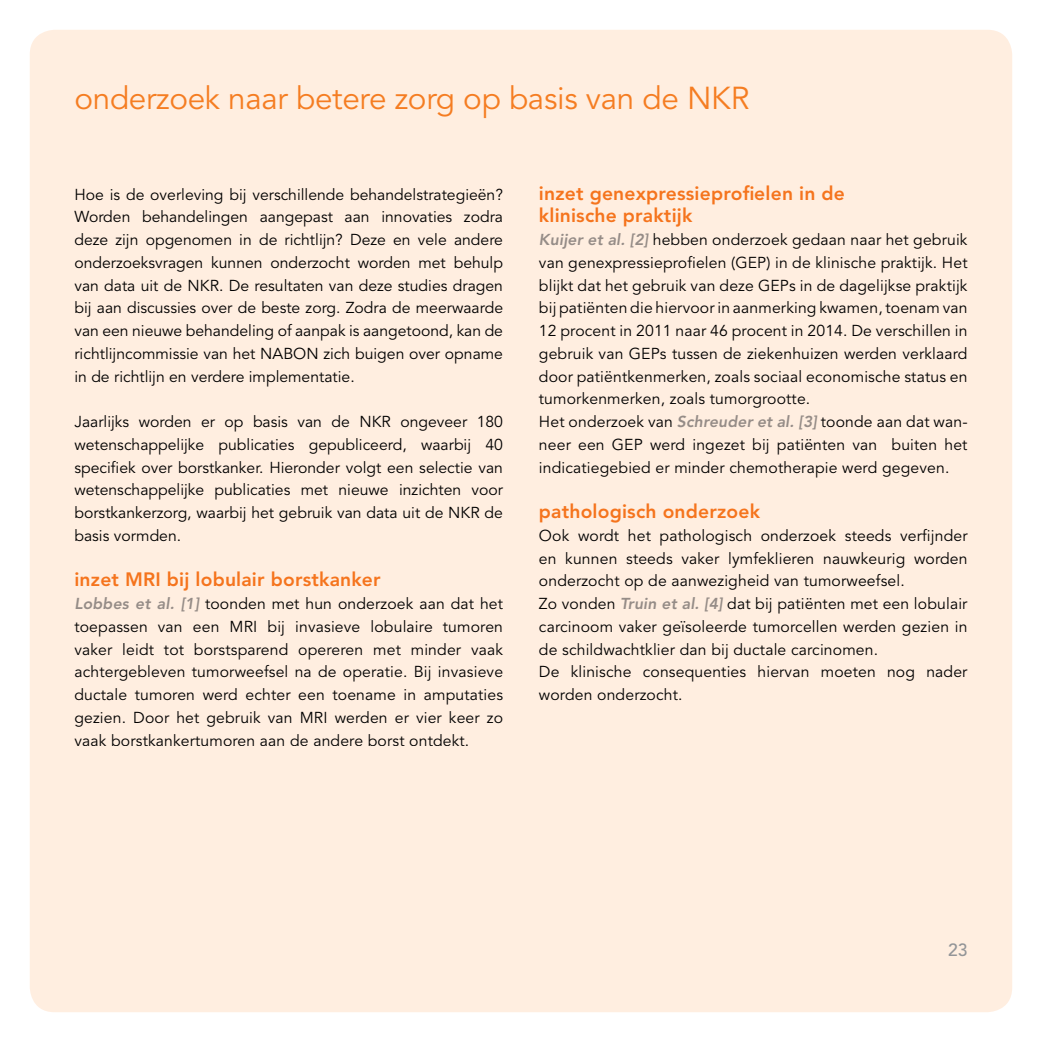
<style>
.page{position:relative;width:1042px;height:1042px;background:#fff}
.page>*{position:absolute;margin:0;border:0;box-sizing:border-box;transform-origin:0 0}
.t1{font:31.5px "Avenir LT Std";letter-spacing:-.01em;color:#f57d22}
.t2{font:800 19.25px/22.8px "Avenir LT Std";letter-spacing:.01em;color:#f57d22}
.t3{font:500 17.5px "Avenir LT Std";color:#939598}
.t4{font:15.75px/22.8px "Avenir LT Std";letter-spacing:.01em;color:#000;text-align:justify}
.s1{font-weight:800;font-style:italic;color:#95979a}
</style>
<div class="page">
<div style="left:30px;top:30px;width:982px;height:982px;background:#ffeee0;border-radius:25px"></div>
<h1 class="t1" style="left:74px;top:80px;width:676px">onderzoek naar betere zorg op basis van de NKR</h1>
<p class="t4" style="left:74px;top:183px;width:430px">Hoe is de overleving bij verschillende behandelstrategieën?<br>Worden behandelingen aangepast aan innovaties zodra deze zijn opgenomen in de richtlijn? Deze en vele andere onderzoeksvragen kunnen onderzocht worden met behulp van data uit de NKR. De resultaten van deze studies dragen bij aan discussies over de beste zorg. Zodra de meerwaarde van een nieuwe behandeling of aanpak is aangetoond, kan de richtlijncommissie van het NABON zich buigen over opname in de richtlijn en verdere implementatie.</p>
<p class="t4" style="left:74px;top:411px;width:430px">Jaarlijks worden er op basis van de NKR ongeveer 180 wetenschappelijke publicaties gepubliceerd, waarbij 40 specifiek over borstkanker. Hieronder volgt een selectie van wetenschappelijke publicaties met nieuwe inzichten voor borstkankerzorg, waarbij het gebruik van data uit de NKR de basis vormden.</p>
<p class="t2" style="left:74px;top:568px;width:308px">inzet MRI bij lobulair borstkanker</p>
<p class="t4" style="left:74px;top:593px;width:430px"><span class="s1">Lobbes et al. [1]</span> toonden met hun onderzoek aan dat het toepassen van een MRI bij invasieve lobulaire tumoren vaker leidt tot borstsparend opereren met minder vaak achtergebleven tumorweefsel na de operatie. Bij invasieve ductale tumoren werd echter een toename in amputaties gezien. Door het gebruik van MRI werden er vier keer zo vaak borstkankertumoren aan de andere borst ontdekt.</p>
<p class="t2" style="left:539px;top:181px;width:307px">inzet genexpressieprofielen in de klinische praktijk</p>
<p class="t4" style="left:539px;top:229px;width:430px;text-align:left"><span class="s1">Kuijer et al. [2]</span> hebben onderzoek gedaan naar het gebruik van genexpressieprofielen (GEP) in de klinische praktijk. Het blijkt dat het gebruik van deze GEPs in de dagelijkse praktijk bij patiënten die hiervoor in aanmerking kwamen, toenam van 12 procent in 2011 naar 46 procent in 2014. De verschillen in gebruik van GEPs tussen de ziekenhuizen werden verklaard door patiëntkenmerken, zoals sociaal economische status en tumorkenmerken, zoals tumorgrootte.<br>Het onderzoek van <span class="s1">Schreuder et al. [3]</span> toonde aan dat wan&shy;neer een GEP werd ingezet bij patiënten van buiten het indicatiegebied er minder chemotherapie werd gegeven.</p>
<p class="t2" style="left:539px;top:500px;width:223px">pathologisch onderzoek</p>
<p class="t4" style="left:539px;top:524px;width:430px;text-align:left">Ook wordt het pathologisch onderzoek steeds verfijnder en kunnen steeds vaker lymfeklieren nauwkeurig worden onderzocht op de aanwezigheid van tumorweefsel.<br>Zo vonden <span class="s1">Truin et al. [4]</span> dat bij patiënten met een lobulair carcinoom vaker geïsoleerde tumorcellen werden gezien in de schildwachtklier dan bij ductale carcinomen.<br>De klinische consequenties hiervan moeten nog nader worden onderzocht.</p>
<p class="t3" style="left:948px;top:940px;width:21px">23</p>
</div>
